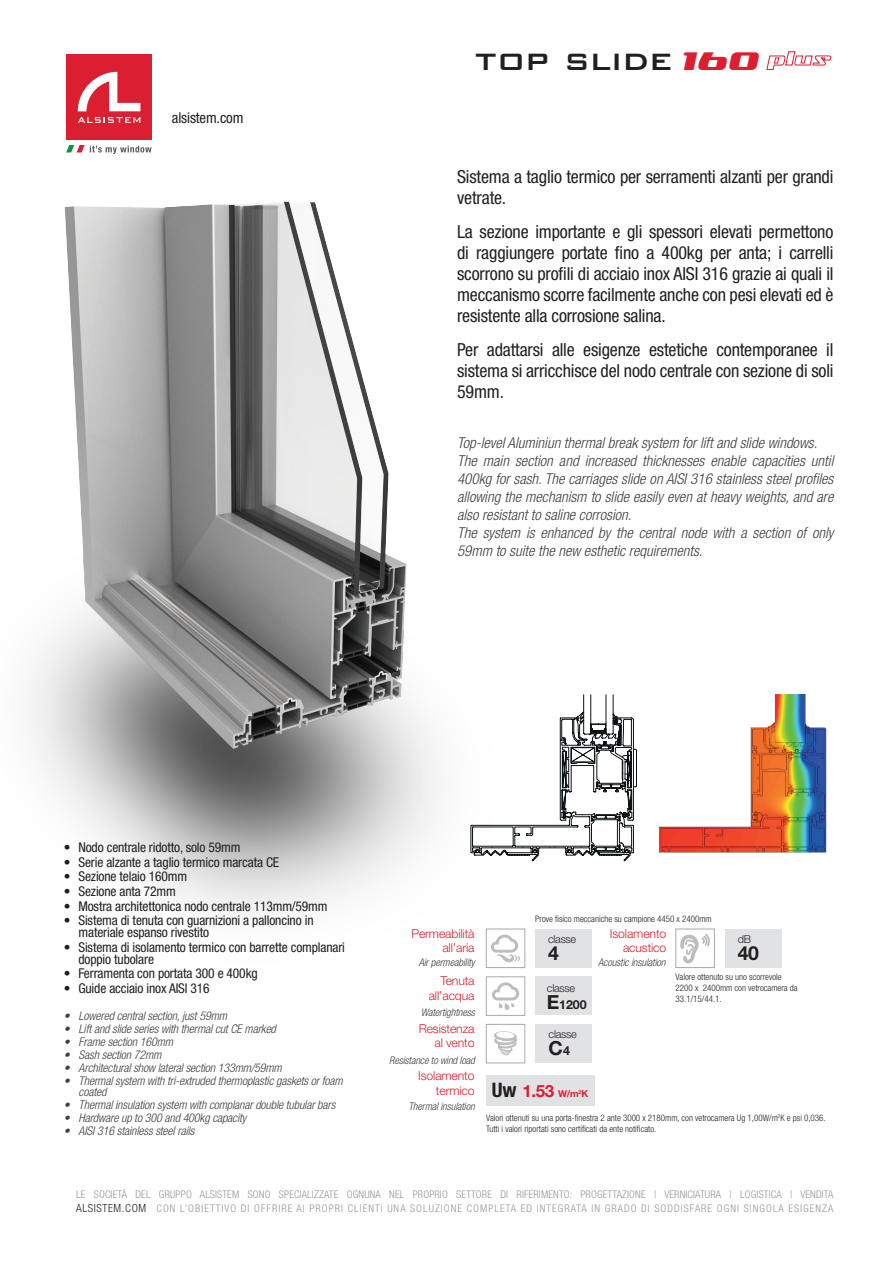
<style>
.page{position:relative;width:893px;height:1263px;background:#fff}
.page>*{position:absolute;margin:0;border:0;box-sizing:border-box;transform-origin:0 0}
.t1{font:500 38.55px "Bank Gothic BT";color:#231f20}
.t2{font:700 19.35px "Helvetica Neue LT Pro";color:#231f20}
.t3{font:condensed 18px/21px "Helvetica Neue LT Std";letter-spacing:-.01em;color:#231f20;text-align:justify}
.t4{font:700 16.95px "Helvetica Neue LT Pro";color:#db1e30}
.t5{font:italic 300 condensed 15px/18px "Helvetica Neue LT Std";color:#3e3e3f}
.t6{font:condensed 14.85px "Helvetica Neue LT Std";letter-spacing:-.01em;color:#231f20}
.t7{font:condensed 13.5px/12px "Helvetica Neue LT Std";letter-spacing:-.01em;color:#231f20}
.t8{font:700 12.45px "Helvetica Neue LT Pro";color:#231f20}
.t9{font:300 12.15px/14.2px "Helvetica Neue LT Pro";letter-spacing:-.01em;color:#db1e30;text-align:right}
.t10{font:italic 300 condensed 12px/10.5px "Helvetica Neue LT Std";letter-spacing:-.01em;color:#3e3e3f}
.t11{font:300 condensed 11.25px "Helvetica Neue LT Std";letter-spacing:.055em;color:#231f20}
.t12{font:300 10.95px "Helvetica Neue LT Pro";letter-spacing:-.025em;color:#231f20}
.t13{font:300 condensed 10.5px/13.5px "Helvetica Neue LT Std";letter-spacing:.015em;color:#939598;text-align:right}
.t14{font:italic 300 condensed 10.5px "Helvetica Neue LT Std";letter-spacing:-.01em;color:#3e3e3f}
.t15{font:300 condensed 9px/10.8px "Helvetica Neue LT Std";color:#231f20}
.s1{font-family:"Nationalyze ALP";font-weight:400;font-size:27.6px;color:#db1e30}
.s2{font-size:19.35px}
.s3{font-size:12.45px}
.s4{font-family:"Helvetica Neue LT Std";font-stretch:condensed;font-size:19.95px;color:#231f20}
.s5{font-size:9.6px}
</style>
<div class="page">
<div style="left:66px;top:54px;width:86px;height:86px;background:#db1e30"></div>
<img style="left:30px;top:71px;width:562px;height:912px">
<div style="left:486px;top:976px;width:39px;height:39px;border:1px solid #a8a9ad"></div>
<svg style="left:492px;top:982px;width:27px;height:28px"></svg>
<div style="left:486px;top:929px;width:39px;height:39px;border:1px solid #a8a9ad"></div>
<svg style="left:491px;top:934px;width:29px;height:28px"></svg>
<div style="left:486px;top:1024px;width:39px;height:39px;border:1px solid #a8a9ad"></div>
<svg style="left:494px;top:1031px;width:23px;height:25px"></svg>
<svg style="left:766px;top:51px;width:65px;height:19px"></svg>
<div style="left:535px;top:929px;width:57px;height:38px;background:#e1e2e4"></div>
<div style="left:535px;top:976px;width:57px;height:39px;background:#e1e2e4"></div>
<div style="left:535px;top:1024px;width:57px;height:39px;background:#e1e2e4"></div>
<img style="left:659px;top:695px;width:168px;height:158px">
<div style="left:725px;top:929px;width:56px;height:38px;background:#e1e2e4"></div>
<div style="left:676px;top:929px;width:39px;height:39px;border:1px solid #a8a9ad"></div>
<svg style="left:680px;top:930px;width:31px;height:34px"></svg>
<div style="left:486px;top:1075px;width:109px;height:31px;background:#e1e2e4"></div>
<svg style="left:470px;top:695px;width:167px;height:166px"></svg>
<p class="t6" style="left:172px;top:109px;width:73px">alsistem.com</p>
<h1 class="t1" style="left:475px;top:38px;width:287px">top slide <span class="s1">160</span></h1>
<p class="t3" style="left:457px;top:166px;width:378px">Sistema a taglio termico per serramenti alzanti per grandi vetrate.</p>
<p class="t3" style="left:457px;top:221px;width:378px">La sezione importante e gli spessori elevati permettono di raggiungere portate fino a 400kg per anta; i carrelli scorrono su profili di acciaio inox AISI 316 grazie ai quali il meccanismo scorre facilmente anche con pesi elevati ed è resistente alla corrosione salina.</p>
<p class="t3" style="left:457px;top:339px;width:378px">Per adattarsi alle esigenze estetiche contemporanee il sistema si arricchisce del nodo centrale con sezione di soli 59mm.</p>
<p class="t5" style="left:457px;top:434px;width:378px">Top-level Aluminiun thermal break system for lift and slide windows.<br>The main section and increased thicknesses enable capacities until 400kg for sash. The carriages slide on AISI 316 stainless steel profiles allowing the mechanism to slide easily even at heavy weights, and are also resistant to saline corrosion.<br>The system is enhanced by the central node with a section of only 59mm to suite the new esthetic requirements.</p>
<p class="t7" style="left:64px;top:841px;width:178px">• Nodo centrale ridotto, solo 59mm</p>
<p class="t7" style="left:64px;top:856px;width:217px">• Serie alzante a taglio termico marcata CE</p>
<p class="t7" style="left:64px;top:870px;width:125px">• Sezione telaio 160mm</p>
<p class="t7" style="left:64px;top:885px;width:114px">• Sezione anta 72mm</p>
<p class="t7" style="left:64px;top:900px;width:265px">• Mostra architettonica nodo centrale 113mm/59mm</p>
<p class="t7" style="left:78px;top:914px;width:237px;text-indent:-15px">• Sistema di tenuta con guarnizioni a palloncino in materiale espanso rivestito</p>
<p class="t7" style="left:78px;top:941px;width:268px;text-indent:-15px">• Sistema di isolamento termico con barrette complanari doppio tubolare</p>
<p class="t7" style="left:64px;top:967px;width:195px">• Ferramenta con portata 300 e 400kg</p>
<p class="t7" style="left:64px;top:982px;width:148px">• Guide acciaio inox AISI 316</p>
<p class="t10" style="left:64px;top:1010px;width:165px">• Lowered central section, just 59mm</p>
<p class="t10" style="left:64px;top:1023px;width:214px">• Lift and slide series with thermal cut CE marked</p>
<p class="t10" style="left:64px;top:1037px;width:111px">• Frame section 160mm</p>
<p class="t10" style="left:64px;top:1050px;width:99px">• Sash section 72mm</p>
<p class="t10" style="left:64px;top:1063px;width:220px">• Architectural show lateral section 133mm/59mm</p>
<p class="t10" style="left:79px;top:1076px;width:266px;text-indent:-15px">• Thermal system with tri-extruded thermoplastic gaskets or foam coated</p>
<p class="t10" style="left:64px;top:1100px;width:273px">• Thermal insulation system with complanar double tubular bars</p>
<p class="t10" style="left:64px;top:1113px;width:184px">• Hardware up to 300 and 400kg capacity</p>
<p class="t10" style="left:64px;top:1126px;width:132px">• AISI 316 stainless steel rails</p>
<p class="t9" style="left:411px;top:926px;width:65px">Permeabilità all’aria</p>
<p class="t9" style="left:429px;top:973px;width:47px">Tenuta all’acqua</p>
<p class="t9" style="left:419px;top:1021px;width:57px">Resistenza al vento</p>
<p class="t9" style="left:418px;top:1068px;width:58px">Isolamento termico</p>
<p class="t14" style="left:419px;top:957px;width:58px">Air permeability</p>
<p class="t14" style="left:421px;top:1006px;width:56px">Watertightness</p>
<p class="t14" style="left:389px;top:1054px;width:87px">Resistance to wind load</p>
<p class="t14" style="left:408px;top:1100px;width:68px">Thermal insulation</p>
<p class="t15" style="left:535px;top:913px;width:178px">Prove fisico meccaniche su campione 4450 x 2400mm</p>
<p class="t12" style="left:548px;top:932px;width:30px">classe</p>
<p class="t2" style="left:548px;top:941px;width:12px">4</p>
<p class="t12" style="left:547px;top:981px;width:30px">classe</p>
<p class="t8" style="left:547px;top:996px;width:41px"><span class="s2">E</span>12 00</p>
<p class="t12" style="left:549px;top:1027px;width:30px">classe</p>
<p class="t2" style="left:549px;top:1036px;width:23px">C<span class="s3">4</span></p>
<p class="t9" style="left:610px;top:926px;width:58px">Isolamento acustico</p>
<p class="t12" style="left:738px;top:932px;width:15px">dB</p>
<p class="t2" style="left:738px;top:941px;width:23px">40</p>
<p class="t15" style="left:676px;top:972px;width:124px">Valore ottenuto su uno scorrevole<br>2200 x 2400mm con vetrocamera da<br>33.1/15/44.1.</p>
<p class="t14" style="left:598px;top:957px;width:69px">Acoustic insulation</p>
<p class="t4" style="left:492px;top:1081px;width:98px"><span class="s4">Uw</span> 1.53 <span class="s5">W/m</span><sup>2</sup> <span class="s5">K</span></p>
<p class="t15" style="left:486px;top:1113px;width:341px">Valori ottenuti su una porta-finestra 2 ante 3000 x 2180mm, con vetrocamera Ug 1,00W/m<sup>2</sup>K e psi 0,036.<br>Tutti i valori riportati sono certificati da ente notificato.</p>
<p class="t13" style="left:76px;top:1188px;width:759px">LE SOCIETÀ DEL GRUPPO ALSISTEM SONO SPECIALIZZATE OGNUNA NEL PROPRIO SETTORE DI RIFERIMENTO: PROGETTAZIONE | VERNICIATURA | LOGISTICA | VENDITA<br>CON L’OBIETTIVO DI OFFRIRE AI PROPRI CLIENTI UNA SOLUZIONE COMPLETA ED INTEGRATA IN GRADO DI SODDISFARE OGNI SINGOLA ESIGENZA</p>
<p class="t11" style="left:76px;top:1201px;width:72px">ALSISTEM.COM</p>
</div>
